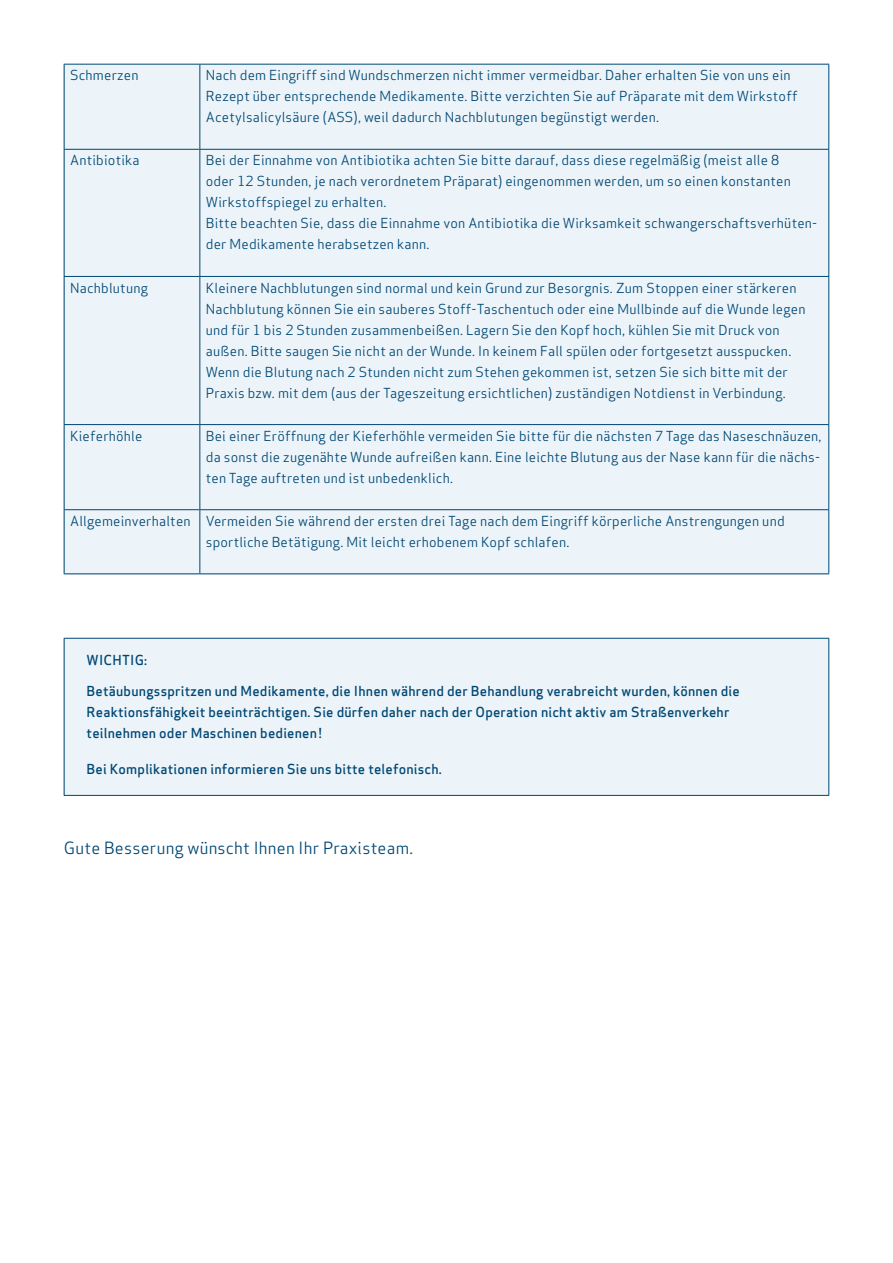
<style>
.page{position:relative;width:893px;height:1263px;background:#fff}
.page>*{position:absolute;margin:0;border:0;box-sizing:border-box;transform-origin:0 0}
.t1{font:16.5px "Apex Sans";letter-spacing:.015em;color:#004774}
.t2{font:13.5px/21px "Apex Sans";letter-spacing:.015em;color:#004774}
.t3{font:500 13.5px/21px "Apex Sans";letter-spacing:.015em;color:#004774}
</style>
<div class="page">
<div style="left:64px;top:64px;width:765px;height:510px;background:#ecf4f9"></div>
<hr style="left:64px;top:64px;width:136px;height:1px;background:#004774">
<hr style="left:64px;top:65px;width:1px;height:84px;background:#004774">
<hr style="left:200px;top:64px;width:629px;height:1px;background:#004774">
<hr style="left:199px;top:65px;width:1px;height:84px;background:#004774">
<hr style="left:828px;top:65px;width:1px;height:84px;background:#004774">
<hr style="left:64px;top:149px;width:136px;height:1px;background:#004774">
<hr style="left:64px;top:150px;width:1px;height:126px;background:#004774">
<hr style="left:200px;top:149px;width:629px;height:1px;background:#004774">
<hr style="left:199px;top:150px;width:1px;height:126px;background:#004774">
<hr style="left:828px;top:150px;width:1px;height:126px;background:#004774">
<hr style="left:64px;top:276px;width:136px;height:1px;background:#004774">
<hr style="left:64px;top:277px;width:1px;height:147px;background:#004774">
<hr style="left:200px;top:276px;width:629px;height:1px;background:#004774">
<hr style="left:199px;top:277px;width:1px;height:147px;background:#004774">
<hr style="left:828px;top:277px;width:1px;height:147px;background:#004774">
<hr style="left:64px;top:424px;width:136px;height:1px;background:#004774">
<hr style="left:64px;top:425px;width:1px;height:84px;background:#004774">
<hr style="left:200px;top:424px;width:629px;height:1px;background:#004774">
<hr style="left:199px;top:425px;width:1px;height:84px;background:#004774">
<hr style="left:828px;top:425px;width:1px;height:84px;background:#004774">
<hr style="left:64px;top:509px;width:136px;height:1px;background:#004774">
<hr style="left:64px;top:510px;width:1px;height:63px;background:#004774">
<hr style="left:200px;top:509px;width:629px;height:1px;background:#004774">
<hr style="left:199px;top:510px;width:1px;height:63px;background:#004774">
<hr style="left:828px;top:510px;width:1px;height:63px;background:#004774">
<hr style="left:64px;top:573px;width:136px;height:1px;background:#004774">
<hr style="left:200px;top:573px;width:629px;height:1px;background:#004774">
<div style="left:64px;top:638px;width:765px;height:158px;background:#ecf4f9"></div>
<hr style="left:64px;top:638px;width:765px;height:1px;background:#004774">
<hr style="left:64px;top:639px;width:1px;height:156px;background:#004774">
<hr style="left:828px;top:639px;width:1px;height:156px;background:#004774">
<hr style="left:64px;top:795px;width:765px;height:1px;background:#004774">
<p class="t2" style="left:70px;top:64px;width:70px">Schmerzen</p>
<p class="t2" style="left:206px;top:64px;width:593px">Nach dem Eingriff sind Wundschmerzen nicht immer vermeidbar. Daher erhalten Sie von uns ein<br>Rezept über entsprechende Medikamente. Bitte verzichten Sie auf Präparate mit dem Wirkstoff<br>Acetylsalicylsäure (ASS), weil dadurch Nachblutungen begünstigt werden.</p>
<p class="t2" style="left:70px;top:149px;width:71px">Antibiotika</p>
<p class="t2" style="left:206px;top:149px;width:613px">Bei der Einnahme von Antibiotika achten Sie bitte darauf, dass diese regelmäßig (meist alle 8<br>oder 12 Stunden, je nach verordnetem Präparat) eingenommen werden, um so einen konstanten Wirkstoffspiegel zu erhalten.<br>Bitte beachten Sie, dass die Einnahme von Antibiotika die Wirksamkeit schwangerschaftsverhüten&shy;der Medikamente herabsetzen kann.</p>
<p class="t2" style="left:70px;top:276px;width:79px">Nachblutung</p>
<p class="t2" style="left:206px;top:276px;width:601px">Kleinere Nachblutungen sind normal und kein Grund zur Besorgnis. Zum Stoppen einer stärkeren Nachblutung können Sie ein sauberes Stoff-Taschentuch oder eine Mullbinde auf die Wunde legen und für 1 bis 2 Stunden zusammenbeißen. Lagern Sie den Kopf hoch, kühlen Sie mit Druck von außen. Bitte saugen Sie nicht an der Wunde. In keinem Fall spülen oder fortgesetzt ausspucken.<br>Wenn die Blutung nach 2 Stunden nicht zum Stehen gekommen ist, setzen Sie sich bitte mit der Praxis bzw. mit dem (aus der Tageszeitung ersichtlichen) zuständigen Notdienst in Verbindung.</p>
<p class="t2" style="left:70px;top:424px;width:74px">Kieferhöhle</p>
<p class="t2" style="left:206px;top:424px;width:617px;text-align:justify">Bei einer Eröffnung der Kieferhöhle vermeiden Sie bitte für die nächsten 7 Tage das Naseschnäuzen, da sonst die zugenähte Wunde aufreißen kann. Eine leichte Blutung aus der Nase kann für die nächs&shy;ten Tage auftreten und ist unbedenklich.</p>
<p class="t2" style="left:206px;top:509px;width:580px;text-indent:-136px">Allgemeinverhalten Vermeiden Sie während der ersten drei Tage nach dem Eingriff körperliche Anstrengungen und sportliche Betätigung. Mit leicht erhobenem Kopf schlafen.</p>
<p class="t3" style="left:87px;top:648px;width:62px">WICHTIG:</p>
<p class="t3" style="left:87px;top:679px;width:655px">Betäubungsspritzen und Medikamente, die Ihnen während der Behandlung verabreicht wurden, können die<br>Reaktionsfähigkeit beeinträchtigen. Sie dürfen daher nach der Operation nicht aktiv am Straßenverkehr teilnehmen oder Maschinen bedienen !</p>
<p class="t3" style="left:87px;top:757px;width:357px">Bei Komplikationen informieren Sie uns bitte telefonisch.</p>
<p class="t1" style="left:64px;top:835px;width:351px">Gute Besserung wünscht Ihnen Ihr Praxisteam.</p>
</div>
